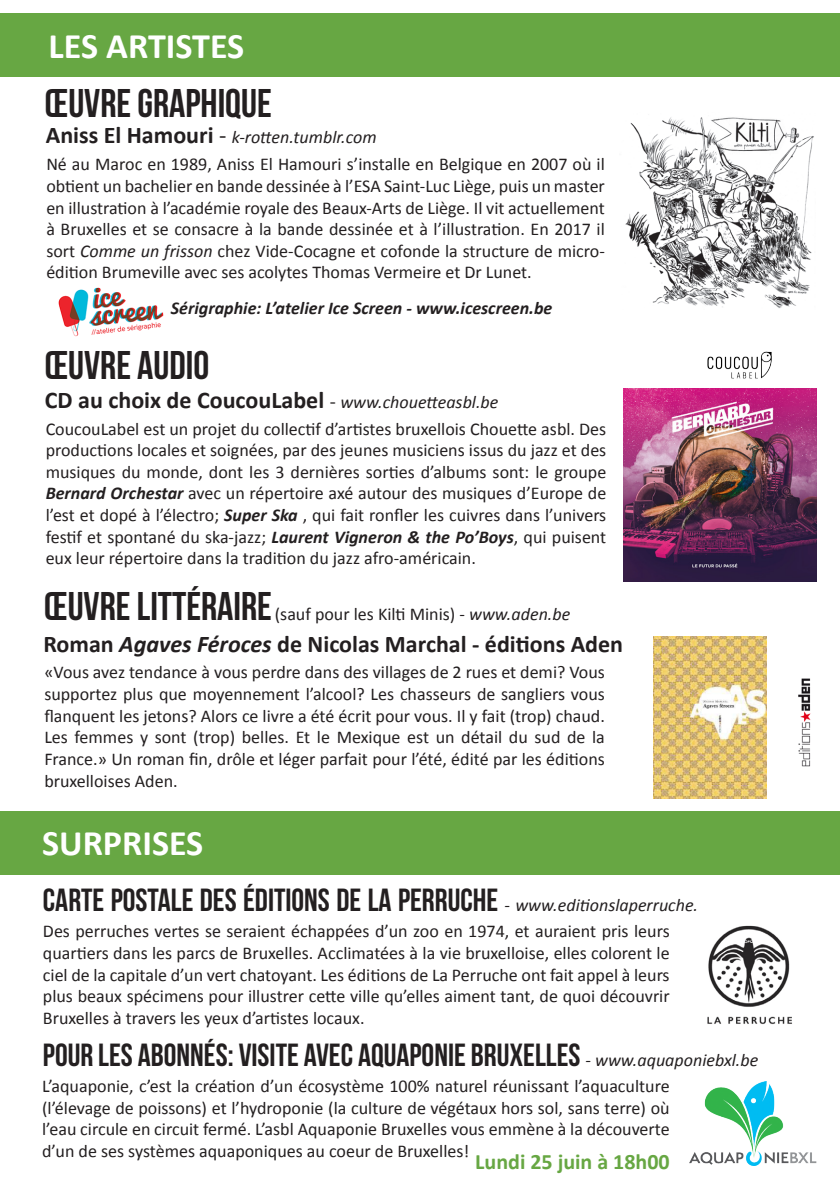
<style>
.page{position:relative;width:840px;height:1191px;background:#fff}
.page>*{position:absolute;margin:0;border:0;box-sizing:border-box;transform-origin:0 0}
.Inter-titre{font:40px "Bebas Neue";color:#231f20}
.t1{font:700 36px "Calibri";color:#fff}
.t2{font:32px "Bebas Neue";color:#231f20}
.t3{font:700 24px "Calibri";color:#231f20}
.t4{font:700 22px "Calibri";color:#67a743}
.Inter-titre-2{font:18px/21.6px "Calibri";color:#231f20;text-align:justify}
.t5{font:italic 700 18px "Calibri";color:#231f20}
.t6{font:italic 18px "Calibri";color:#231f20}
.s1{font-style:italic}
.s2{font-weight:700;font-style:normal;font-size:24px}
.s3{font-style:normal;font-size:24px}
.s4{font-weight:400;font-size:20px}
.s5{font-weight:400;font-style:italic;font-size:18px}
.s6{font-weight:700;font-style:italic}
.s7{font-family:"Calibri";font-style:italic;font-size:18px}
</style>
<div class="page">
<div style="left:0;top:14px;width:839px;height:63px;background:#67a743"></div>
<img style="left:653px;top:636px;width:113px;height:162px">
<img style="left:625px;top:117px;width:189px;height:191px">
<img style="left:623px;top:388px;width:193px;height:193px">
<img style="left:58px;top:288px;width:105px;height:48px">
<img style="left:689px;top:1081px;width:126px;height:84px">
<div style="left:0;top:811px;width:839px;height:63px;background:#67a743"></div>
<img style="left:707px;top:925px;width:85px;height:100px">
<img style="left:798px;top:678px;width:13px;height:89px">
<img style="left:695px;top:351px;width:88px;height:39px">
<p class="t1" style="left:49px;top:23px;width:197px">LES ARTISTES</p>
<p class="Inter-titre" style="left:45px;top:81px;width:228px">ŒUVRE GRAPHIQUE</p>
<p class="Inter-titre-2" style="left:46px;top:154px;width:559px">Né au Maroc en 1989, Aniss El Hamouri s’installe en Belgique en 2007 où il obtient un bachelier en bande dessinée à l’ESA Saint-Luc Liège, puis un master en illustration à l’académie royale des Beaux-Arts de Liège. Il vit actuellement à Bruxelles et se consacre à la bande dessinée et à l’illustration. En 2017 il sort <span class="s1">Comme un frisson</span> chez Vide-Cocagne et cofonde la structure de micro&shy;édition Brumeville avec ses acolytes Thomas Vermeire et Dr Lunet.</p>
<p class="t6" style="left:46px;top:125px;width:332px"><span class="s2">Aniss El Hamouri</span> <span class="s3">-</span> k-rotten.tumblr.com</p>
<p class="t5" style="left:171px;top:297px;width:383px">Sérigraphie: L’atelier Ice Screen - www.icescreen.be</p>
<p class="Inter-titre" style="left:45px;top:343px;width:166px">ŒUVRE AUDIO</p>
<p class="t3" style="left:45px;top:384px;width:455px">CD au choix de CoucouLabel <span class="s4">-</span> <span class="s5">www.chouetteasbl.be</span></p>
<p class="Inter-titre-2" style="left:46px;top:418px;width:562px">CoucouLabel est un projet du collectif d’artistes bruxellois Chouette asbl. Des productions locales et soignées, par des jeunes musiciens issus du jazz et des musiques du monde, dont les 3 dernières sorties d’albums sont: le groupe <span class="s6">Bernard Orchestar</span> avec un répertoire axé autour des musiques d’Europe de l’est et dopé à l’électro; <span class="s6">Super Ska</span> , qui fait ronfler les cuivres dans l’univers festif et spontané du ska-jazz; <span class="s6">Laurent Vigneron &amp; the Po’Boys</span>, qui puisent eux leur répertoire dans la tradition du jazz afro-américain.</p>
<p class="Inter-titre" style="left:44px;top:584px;width:229px">ŒUVRE LITTÉRAIRE</p>
<p class="Inter-titre-2" style="left:275px;top:604px;width:297px">(sauf pour les Kilti Minis) - <span class="s1">www.aden.be</span></p>
<p class="t3" style="left:43px;top:629px;width:581px">Roman <span class="s1">Agaves Féroces</span> de Nicolas Marchal - éditions Aden</p>
<p class="Inter-titre-2" style="left:44px;top:662px;width:561px">«Vous avez tendance à vous perdre dans des villages de 2 rues et demi? Vous supportez plus que moyennement l’alcool? Les chasseurs de sangliers vous flanquent les jetons? Alors ce livre a été écrit pour vous. Il y fait (trop) chaud.<br>Les femmes y sont (trop) belles. Et le Mexique est un détail du sud de la France.» Un roman fin, drôle et léger parfait pour l’été, édité par les éditions bruxelloises Aden.</p>
<p class="t1" style="left:42px;top:820px;width:163px">SURPRISES</p>
<p class="t2" style="left:43px;top:882px;width:656px">CARTE POSTALE DES ÉDITIONS DE LA PERRUCHE <span class="s7">- www.editionslaperruche.</span></p>
<p class="Inter-titre-2" style="left:43px;top:920px;width:628px">Des perruches vertes se seraient échappées d’un zoo en 1974, et auraient pris leurs quartiers dans les parcs de Bruxelles. Acclimatées à la vie bruxelloise, elles colorent le ciel de la capitale d’un vert chatoyant. Les éditions de La Perruche ont fait appel à leurs plus beaux spécimens pour illustrer cette ville qu’elles aiment tant, de quoi découvrir Bruxelles à travers les yeux d’artistes locaux.</p>
<p class="t2" style="left:43px;top:1037px;width:716px">POUR LES ABONNÉS: VISITE AVEC AQUAPONIE BRUXELLES <span class="s7">- www.aquaponiebxl.be</span></p>
<p class="Inter-titre-2" style="left:42px;top:1075px;width:628px">L’aquaponie, c’est la création d’un écosystème 100% naturel réunissant l’aquaculture (l’élevage de poissons) et l’hydroponie (la culture de végétaux hors sol, sans terre) où l’eau circule en circuit fermé. L’asbl Aquaponie Bruxelles vous emmène à la découverte d’un de ses systèmes aquaponiques au coeur de Bruxelles!</p>
<p class="t4" style="left:475px;top:1147px;width:196px">Lundi 25 juin à 18h00</p>
</div>
